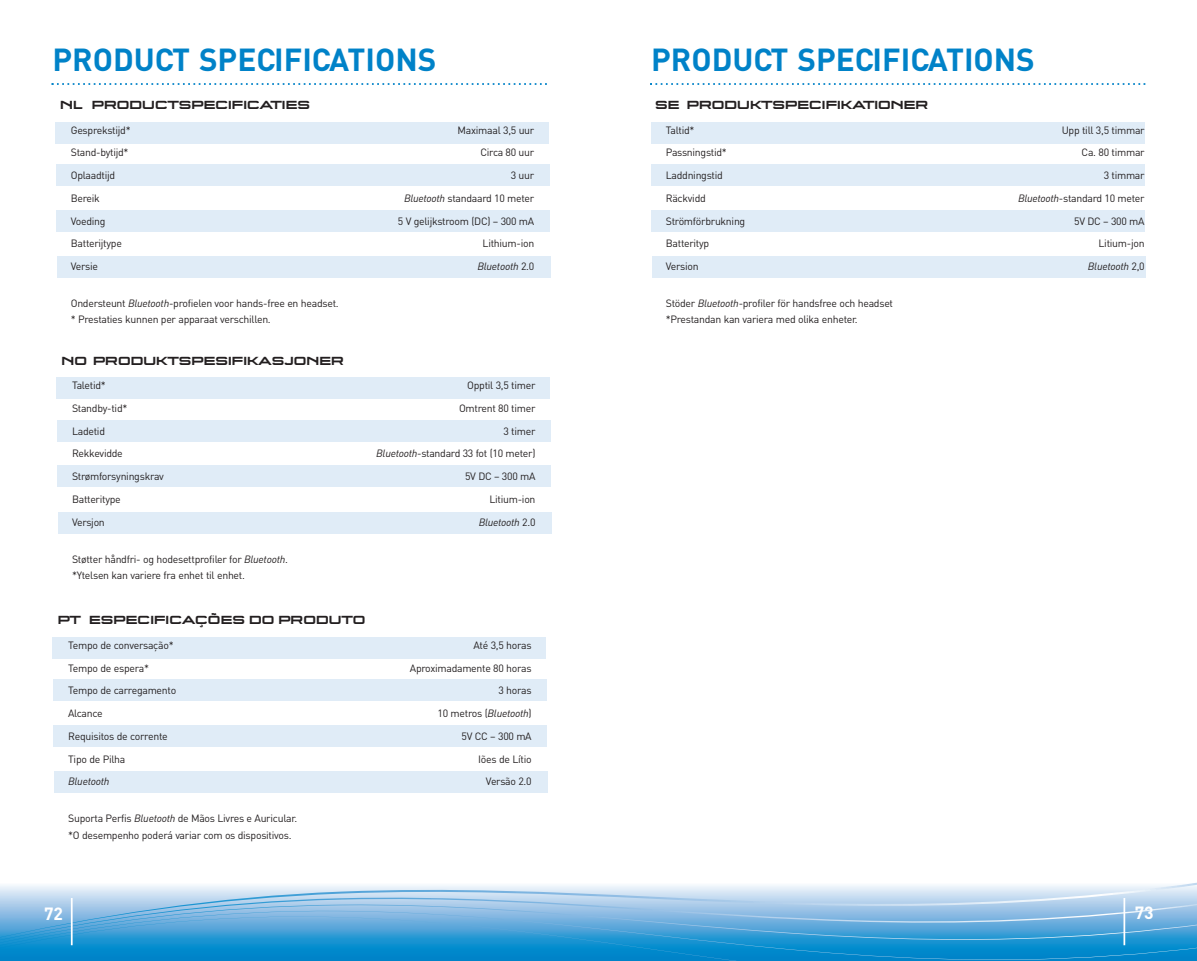
<style>
.page{position:relative;width:1197px;height:961px;background:#fff}
.page>*{position:absolute;margin:0;border:0;box-sizing:border-box;transform-origin:0 0}
.t1{font:700 31.5px "DIN";color:#0082c8}
.t2{font:700 17.5px "DIN";color:#fff}
.t3{font:700 12.25px "Q Type Ext";letter-spacing:-.05em;color:#231f20}
.t4{font:10.5px/16.1px "DIN";letter-spacing:-.025em;color:#231f20}
.t5{font:italic 10.5px "DIN";color:#231f20}
.s1{font-style:italic}
.s2{font-style:normal}
</style>
<div class="page">
<svg style="left:0;top:882px;width:1197px;height:28px;background:#c7ddf1"></svg>
<svg style="left:0;top:910px;width:1197px;height:4px;background:#91bde4"></svg>
<svg style="left:0;top:914px;width:1197px;height:47px;background:#349bd4"></svg>
<svg style="left:651px;top:83px;width:494px;height:2px"></svg>
<svg style="left:52px;top:83px;width:495px;height:2px"></svg>
<div style="left:56px;top:165px;width:494px;height:21px;background:#e0ecf7"></div>
<div style="left:56px;top:210px;width:494px;height:22px;background:#e0ecf7"></div>
<div style="left:57px;top:257px;width:494px;height:21px;background:#e0ecf7"></div>
<div style="left:55px;top:122px;width:494px;height:21px;background:#e0ecf7"></div>
<div style="left:57px;top:420px;width:494px;height:21px;background:#e0ecf7"></div>
<div style="left:57px;top:466px;width:494px;height:21px;background:#e0ecf7"></div>
<div style="left:58px;top:512px;width:494px;height:21px;background:#e0ecf7"></div>
<div style="left:56px;top:377px;width:494px;height:21px;background:#e0ecf7"></div>
<div style="left:54px;top:680px;width:493px;height:21px;background:#e0ecf7"></div>
<div style="left:54px;top:725px;width:493px;height:22px;background:#e0ecf7"></div>
<div style="left:55px;top:772px;width:493px;height:21px;background:#e0ecf7"></div>
<div style="left:52px;top:637px;width:494px;height:21px;background:#e0ecf7"></div>
<div style="left:651px;top:165px;width:494px;height:21px;background:#e0ecf7"></div>
<div style="left:651px;top:210px;width:494px;height:22px;background:#e0ecf7"></div>
<div style="left:652px;top:257px;width:494px;height:21px;background:#e0ecf7"></div>
<div style="left:651px;top:122px;width:493px;height:21px;background:#e0ecf7"></div>
<hr style="left:71px;top:898px;width:2px;height:47px;background:#fff">
<hr style="left:1123px;top:898px;width:2px;height:47px;background:#fff">
<h1 class="t1" style="left:52px;top:41px;width:385px">PRODUCT SPECIFICATIONS</h1>
<h1 class="t1" style="left:651px;top:41px;width:385px">PRODUCT SPECIFICATIONS</h1>
<p class="t3" style="left:60px;top:101px;width:252px">NL PRODUCTSPECIFICATIES</p>
<p class="t4" style="left:71px;top:121px;width:61px">Gesprekstijd*</p>
<p class="t4" style="left:458px;top:121px;width:78px">Maximaal 3,5 uur</p>
<p class="t4" style="left:71px;top:144px;width:59px">Stand-bytijd*</p>
<p class="t4" style="left:480px;top:144px;width:55px">Circa 80 uur</p>
<p class="t4" style="left:71px;top:167px;width:46px">Oplaadtijd</p>
<p class="t4" style="left:511px;top:167px;width:25px">3 uur</p>
<p class="t4" style="left:71px;top:190px;width:31px">Bereik</p>
<p class="t4" style="left:404px;top:190px;width:132px"><span class="s1">Bluetooth</span> standaard 10 meter</p>
<p class="t4" style="left:71px;top:212px;width:36px">Voeding</p>
<p class="t4" style="left:398px;top:212px;width:138px">5 V gelijkstroom (DC) – 300 mA</p>
<p class="t4" style="left:71px;top:235px;width:53px">Batterijtype</p>
<p class="t4" style="left:483px;top:235px;width:53px">Lithium-ion</p>
<p class="t4" style="left:71px;top:258px;width:29px">Versie</p>
<p class="t5" style="left:477px;top:260px;width:58px">Bluetooth <span class="s2">2.0</span></p>
<p class="t4" style="left:71px;top:295px;width:269px">Ondersteunt <span class="s1">Bluetooth</span>-profielen voor hands-free en headset. * Prestaties kunnen per apparaat verschillen.</p>
<p class="t3" style="left:61px;top:356px;width:285px">NO PRODUKTSPESIFIKASJONER</p>
<p class="t4" style="left:72px;top:377px;width:35px">Taletid*</p>
<p class="t4" style="left:467px;top:377px;width:70px">Opptil 3,5 timer</p>
<p class="t4" style="left:72px;top:400px;width:57px">Standby-tid*</p>
<p class="t4" style="left:459px;top:400px;width:78px">Omtrent 80 timer</p>
<p class="t4" style="left:72px;top:422px;width:35px">Ladetid</p>
<p class="t4" style="left:503px;top:422px;width:34px">3 timer</p>
<p class="t4" style="left:72px;top:445px;width:52px">Rekkevidde</p>
<p class="t4" style="left:376px;top:445px;width:161px"><span class="s1">Bluetooth</span>-standard 33 fot (10 meter)</p>
<p class="t4" style="left:72px;top:468px;width:94px">Strømforsyningskrav</p>
<p class="t4" style="left:465px;top:468px;width:72px">5V DC – 300 mA</p>
<p class="t4" style="left:72px;top:491px;width:50px">Batteritype</p>
<p class="t4" style="left:489px;top:491px;width:48px">Litium-ion</p>
<p class="t4" style="left:72px;top:513px;width:34px">Versjon</p>
<p class="t5" style="left:479px;top:515px;width:58px">Bluetooth <span class="s2">2.0</span></p>
<p class="t4" style="left:72px;top:550px;width:217px">Støtter håndfri- og hodesettprofiler for <span class="s1">Bluetooth</span>. *Ytelsen kan variere fra enhet til enhet.</p>
<p class="t3" style="left:57px;top:616px;width:310px">PT ESPECIFICAÇÕES DO PRODUTO</p>
<p class="t4" style="left:68px;top:636px;width:107px">Tempo de conversação*</p>
<p class="t4" style="left:474px;top:636px;width:60px">Até 3,5 horas</p>
<p class="t4" style="left:68px;top:659px;width:82px">Tempo de espera*</p>
<p class="t4" style="left:410px;top:659px;width:123px">Aproximadamente 80 horas</p>
<p class="t4" style="left:68px;top:682px;width:110px">Tempo de carregamento</p>
<p class="t4" style="left:498px;top:682px;width:35px">3 horas</p>
<p class="t4" style="left:68px;top:705px;width:36px">Alcance</p>
<p class="t4" style="left:438px;top:705px;width:96px">10 metros (<span class="s1">Bluetooth</span>)</p>
<p class="t4" style="left:68px;top:727px;width:101px">Requisitos de corrente</p>
<p class="t4" style="left:462px;top:727px;width:72px">5V CC – 300 mA</p>
<p class="t4" style="left:68px;top:750px;width:59px">Tipo de Pilha</p>
<p class="t4" style="left:478px;top:750px;width:55px">Iões de Lítio</p>
<p class="t5" style="left:68px;top:775px;width:43px">Bluetooth</p>
<p class="t4" style="left:486px;top:773px;width:47px">Versão 2.0</p>
<p class="t4" style="left:68px;top:810px;width:231px">Suporta Perfis <span class="s1">Bluetooth</span> de Mãos Livres e Auricular. *O desempenho poderá variar com os dispositivos.</p>
<p class="t3" style="left:655px;top:101px;width:275px">SE PRODUKTSPECIFIKATIONER</p>
<p class="t4" style="left:666px;top:121px;width:30px">Taltid*</p>
<p class="t4" style="left:1062px;top:121px;width:84px">Upp till 3,5 timmar</p>
<p class="t4" style="left:666px;top:144px;width:63px">Passningstid*</p>
<p class="t4" style="left:1082px;top:144px;width:65px">Ca. 80 timmar</p>
<p class="t4" style="left:666px;top:167px;width:59px">Laddningstid</p>
<p class="t4" style="left:1104px;top:167px;width:42px">3 timmar</p>
<p class="t4" style="left:666px;top:190px;width:42px">Räckvidd</p>
<p class="t4" style="left:1018px;top:190px;width:128px"><span class="s1">Bluetooth</span>-standard 10 meter</p>
<p class="t4" style="left:666px;top:212px;width:81px">Strömförbrukning</p>
<p class="t4" style="left:1074px;top:212px;width:72px">5V DC – 300 mA</p>
<p class="t4" style="left:666px;top:235px;width:45px">Batterityp</p>
<p class="t4" style="left:1099px;top:235px;width:48px">Litium-jon</p>
<p class="t4" style="left:666px;top:258px;width:34px">Version</p>
<p class="t5" style="left:1088px;top:260px;width:58px">Bluetooth <span class="s2">2,0</span></p>
<p class="t4" style="left:666px;top:295px;width:229px">Stöder <span class="s1">Bluetooth</span>-profiler för handsfree och headset *Prestandan kan variera med olika enheter.</p>
<h2 class="t2" style="left:44px;top:903px;width:20px">72</h2>
<h2 class="t2" style="left:1135px;top:902px;width:20px">73</h2>
</div>
